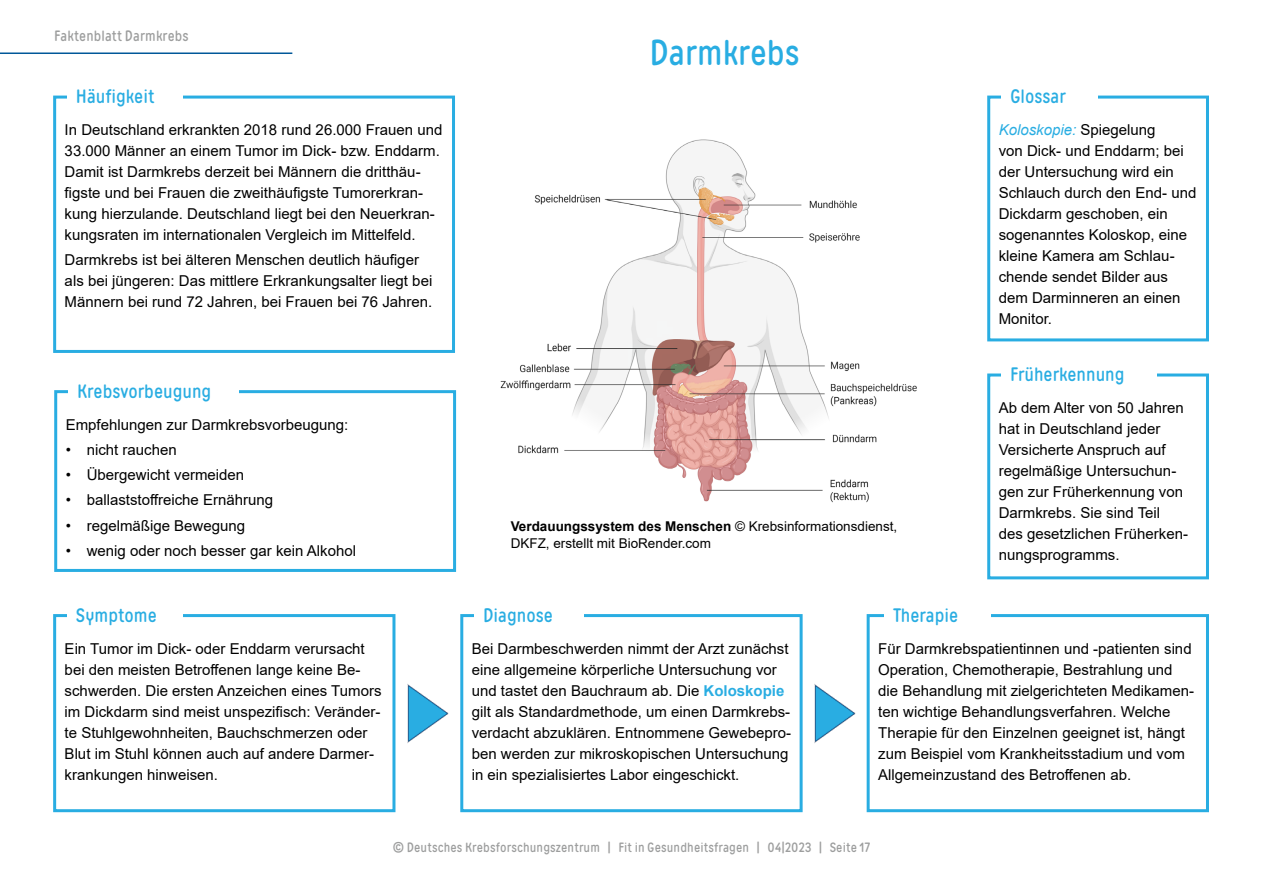
<style>
.page{position:relative;width:1263px;height:893px;background:#fff}
.page>*{position:absolute;margin:0;border:0;box-sizing:border-box;transform-origin:0 0}
.t1{font:36px "Matias";color:#29ade2}
.t2{font:19.5px "Matias";color:#29ade2}
.t3{font:15px/21px "Arial";color:#000}
.t4{font:15px "Matias";letter-spacing:.01em;color:#9d9e9e}
.t5{font:13.5px/16.5px "Arial";color:#000}
.t6{font:13.5px "Matias";letter-spacing:.01em;color:#9d9e9e}
.s1{font-weight:700}
.s2{font-style:italic;color:#29ade2}
.s3{font-weight:700;color:#29ade2}
</style>
<div class="page">
<hr style="left:0;top:53px;width:292px;height:1px;background:#005899">
<img style="left:500px;top:139px;width:417px;height:364px">
<div style="left:53px;top:96px;width:402px;height:257px;border:3px solid #29ade2"></div>
<div style="left:67px;top:85px;width:116px;height:21px;background:#fff"></div>
<div style="left:54px;top:390px;width:402px;height:182px;border:3px solid #29ade2"></div>
<div style="left:69px;top:380px;width:170px;height:21px;background:#fff"></div>
<div style="left:53px;top:614px;width:342px;height:198px;border:3px solid #29ade2"></div>
<div style="left:67px;top:603px;width:116px;height:22px;background:#fff"></div>
<div style="left:460px;top:614px;width:343px;height:198px;border:3px solid #29ade2"></div>
<div style="left:475px;top:603px;width:109px;height:22px;background:#fff"></div>
<div style="left:867px;top:614px;width:342px;height:198px;border:3px solid #29ade2"></div>
<div style="left:884px;top:604px;width:107px;height:21px;background:#fff"></div>
<div style="left:987px;top:96px;width:222px;height:245px;border:3px solid #29ade2"></div>
<div style="left:1001px;top:85px;width:97px;height:21px;background:#fff"></div>
<div style="left:987px;top:373px;width:222px;height:206px;border:3px solid #29ade2"></div>
<div style="left:1001px;top:363px;width:156px;height:31px;background:#fff"></div>
<img style="left:395px;top:677px;width:54px;height:72px">
<img style="left:814px;top:677px;width:53px;height:72px">
<p class="t4" style="left:54px;top:26px;width:136px">Faktenblatt Darmkrebs</p>
<h2 class="t2" style="left:76px;top:84px;width:80px">Häufigkeit</h2>
<p class="t3" style="left:65px;top:119px;width:379px">In Deutschland erkrankten 2018 rund 26.000 Frauen und 33.000 Männer an einem Tumor im Dick- bzw. Enddarm.<br>Damit ist Darmkrebs derzeit bei Männern die dritthäu&shy;figste und bei Frauen die zweithäufigste Tumorerkran&shy;kung hierzulande. Deutschland liegt bei den Neuerkran&shy;kungsraten im internationalen Vergleich im Mittelfeld.</p>
<p class="t3" style="left:65px;top:249px;width:369px">Darmkrebs ist bei älteren Menschen deutlich häufiger als bei jüngeren: Das mittlere Erkrankungsalter liegt bei<br>Männern bei rund 72 Jahren, bei Frauen bei 76 Jahren.</p>
<h2 class="t2" style="left:77px;top:379px;width:136px">Krebsvorbeugung</h2>
<p class="t3" style="left:66px;top:414px;width:284px">Empfehlungen zur Darmkrebsvorbeugung:</p>
<p class="t3" style="left:66px;top:439px;width:113px">• nicht rauchen</p>
<p class="t3" style="left:66px;top:464px;width:180px">• Übergewicht vermeiden</p>
<p class="t3" style="left:66px;top:489px;width:209px">• ballaststoffreiche Ernährung</p>
<p class="t3" style="left:66px;top:515px;width:181px">• regelmäßige Bewegung</p>
<p class="t3" style="left:66px;top:540px;width:292px">• wenig oder noch besser gar kein Alkohol</p>
<h2 class="t2" style="left:76px;top:603px;width:82px">Symptome</h2>
<p class="t3" style="left:65px;top:638px;width:318px">Ein Tumor im Dick- oder Enddarm verursacht bei den meisten Betroffenen lange keine Be&shy;schwerden. Die ersten Anzeichen eines Tumors im Dickdarm sind meist unspezifisch: Veränder&shy;te Stuhlgewohnheiten, Bauchschmerzen oder Blut im Stuhl können auch auf andere Darmer&shy;krankungen hinweisen.</p>
<h1 class="t1" style="left:649px;top:30px;width:152px">Darmkrebs</h1>
<p class="t5" style="left:511px;top:518px;width:388px"><span class="s1">Verdauungssystem des Menschen</span> © Krebsinformationsdienst,<br>DKFZ, erstellt mit BioRender.com</p>
<h2 class="t2" style="left:483px;top:603px;width:71px">Diagnose</h2>
<h2 class="t2" style="left:893px;top:603px;width:67px">Therapie</h2>
<h2 class="t2" style="left:1010px;top:84px;width:57px">Glossar</h2>
<p class="t3" style="left:999px;top:119px;width:199px"><span class="s2">Koloskopie:</span> Spiegelung<br>von Dick- und Enddarm; bei der Untersuchung wird ein<br>Schlauch durch den End- und<br>Dickdarm geschoben, ein sogenanntes Koloskop, eine kleine Kamera am Schlau&shy;chende sendet Bilder aus dem Darminneren an einen<br>Monitor.</p>
<h2 class="t2" style="left:1010px;top:362px;width:116px">Früherkennung</h2>
<p class="t3" style="left:999px;top:397px;width:191px">Ab dem Alter von 50 Jahren hat in Deutschland jeder<br>Versicherte Anspruch auf regelmäßige Untersuchun&shy;gen zur Früherkennung von<br>Darmkrebs. Sie sind Teil des gesetzlichen Früherken&shy;nungsprogramms.</p>
<p class="t3" style="left:472px;top:638px;width:321px">Bei Darmbeschwerden nimmt der Arzt zunächst eine allgemeine körperliche Untersuchung vor und tastet den Bauchraum ab. Die <span class="s3">Koloskopie </span>gilt als Standardmethode, um einen Darmkrebs&shy;verdacht abzuklären. Entnommene Gewebepro&shy;ben werden zur mikroskopischen Untersuchung in ein spezialisiertes Labor eingeschickt.</p>
<p class="t3" style="left:878px;top:638px;width:318px">Für Darmkrebspatientinnen und -patienten sind Operation, Chemotherapie, Bestrahlung und die Behandlung mit zielgerichteten Medikamen&shy;ten wichtige Behandlungsverfahren. Welche Therapie für den Einzelnen geeignet ist, hängt zum Beispiel vom Krankheitsstadium und vom Allgemeinzustand des Betroffenen ab.</p>
<p class="t6" style="left:393px;top:838px;width:479px">© Deutsches Krebsforschungszentrum | Fit in Gesundheitsfragen | 04|2023 | Seite 17</p>
</div>
